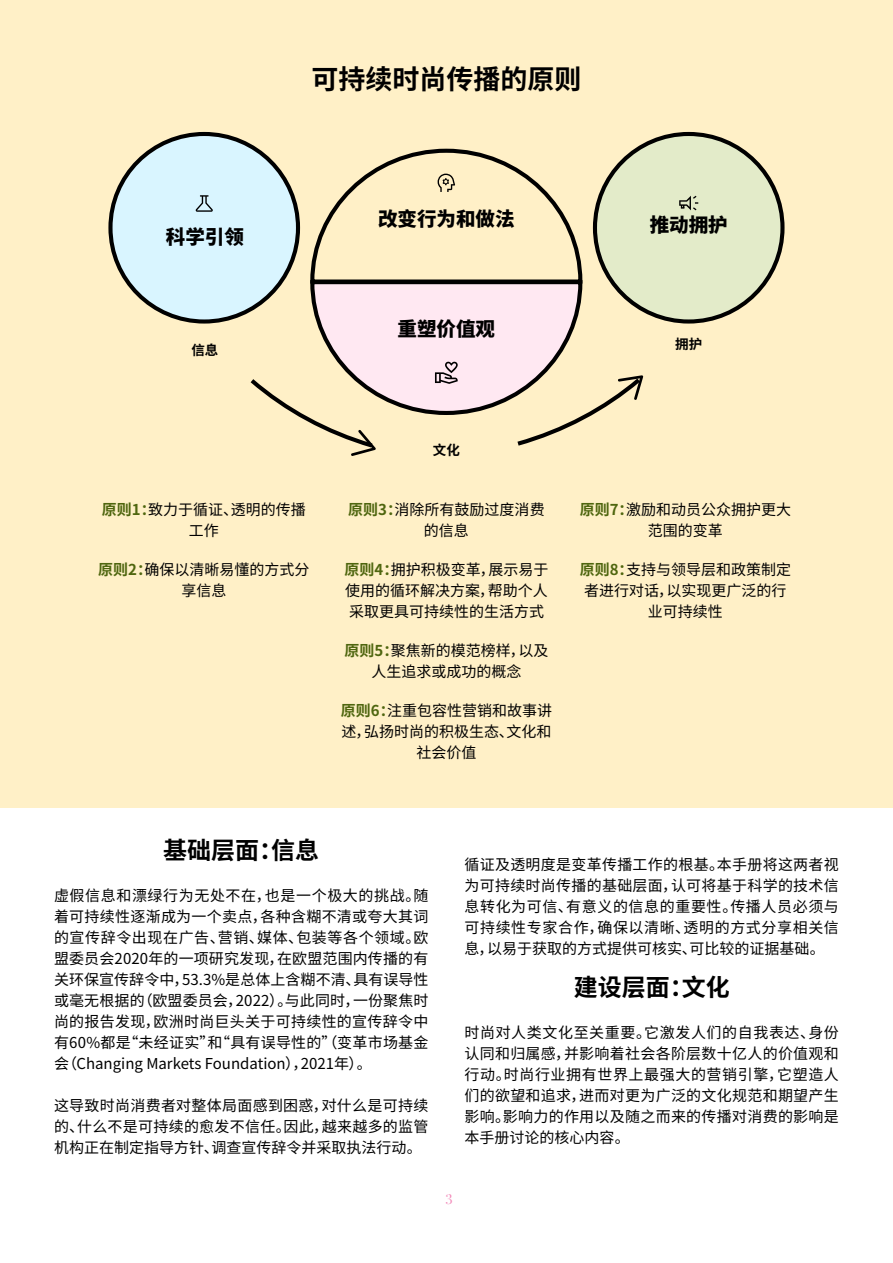
<style>
.page{position:relative;width:893px;height:1263px;background:#fff}
.page>*{position:absolute;margin:0;border:0;box-sizing:border-box;transform-origin:0 0}
.t1{font:700 27px "Noto Sans SC";color:#000}
.t2{font:700 24px "Noto Sans SC";color:#000}
.t3{font:900 19.5px "Noto Sans SC";color:#000}
.t4{font:15px/21px "Noto Sans SC";color:#000;text-align:center}
.t5{font:700 13.5px "Noto Sans SC";color:#000}
.t6{font:13.5px "Playfair Display";color:#f287b8}
.s1{font-weight:700;color:#4f660f}
</style>
<div class="page">
<div style="left:0;top:0;width:893px;height:808px;background:#fff0c7"></div>
<div style="left:595px;top:134px;width:187px;height:187px;background:#e3ebc9;border-radius:50%"></div>
<div style="left:110px;top:134px;width:188px;height:187px;background:#d9f5ff;border-radius:50%"></div>
<svg style="left:196px;top:195px;width:17px;height:17px"></svg>
<svg style="left:246px;top:147px;width:398px;height:309px"></svg>
<svg style="left:679px;top:196px;width:19px;height:14px"></svg>
<h3 class="t3" style="left:166px;top:226px;width:79px">科学引领</h3>
<p class="t5" style="left:191px;top:342px;width:28px">信息</p>
<h1 class="t1" style="left:311px;top:64px;width:272px">可持续时尚传播的原则</h1>
<h3 class="t3" style="left:378px;top:208px;width:138px">改变行为和做法</h3>
<h3 class="t3" style="left:650px;top:214px;width:79px">推动拥护</h3>
<h3 class="t3" style="left:398px;top:318px;width:99px">重塑价值观</h3>
<p class="t5" style="left:433px;top:442px;width:28px">文化</p>
<p class="t5" style="left:675px;top:337px;width:28px">拥护</p>
<p class="t4" style="left:102px;top:499px;width:205px"><span class="s1">原则1：</span>致力于循证、透明的传播工作</p>
<p class="t4" style="left:98px;top:559px;width:213px"><span class="s1">原则2：</span>确保以清晰易懂的方式分享信息</p>
<p class="t4" style="left:348px;top:499px;width:198px"><span class="s1">原则3：</span>消除所有鼓励过度消费的信息</p>
<p class="t4" style="left:345px;top:559px;width:205px;text-align:justify"><span class="s1">原则4：</span>拥护积极变革，展示易于使用的循环解决方案，帮助个人采取更具可持续性的生活方式</p>
<p class="t4" style="left:345px;top:640px;width:205px"><span class="s1">原则5：</span>聚焦新的模范榜样，以及人生追求或成功的概念</p>
<p class="t4" style="left:341px;top:700px;width:213px"><span class="s1">原则6：</span>注重包容性营销和故事讲述，弘扬时尚的积极生态、文化和社会价值</p>
<p class="t4" style="left:580px;top:499px;width:213px"><span class="s1">原则7：</span>激励和动员公众拥护更大范围的变革</p>
<p class="t4" style="left:580px;top:559px;width:213px"><span class="s1">原则8：</span>支持与领导层和政策制定者进行对话，以实现更广泛的行业可持续性</p>
<h2 class="t2" style="left:163px;top:836px;width:158px">基础层面：信息</h2>
<p class="t4" style="left:54px;top:885px;width:376px;text-align:justify">虚假信息和漂绿行为无处不在，也是一个极大的挑战。随着可持续性逐渐成为一个卖点，各种含糊不清或夸大其词的宣传辞令出现在广告、营销、媒体、包装等各个领域。欧盟委员会2020年的一项研究发现，在欧盟范围内传播的有关环保宣传辞令中，53.3%是总体上含糊不清、具有误导性或毫无根据的（欧盟委员会，2022）。与此同时，一份聚焦时尚的报告发现，欧洲时尚巨头关于可持续性的宣传辞令中有60%都是“未经证实”和“具有误导性的”（变革市场基金会（Changing Markets Foundation），2021年）。</p>
<p class="t4" style="left:54px;top:1095px;width:376px;text-align:justify">这导致时尚消费者对整体局面感到困惑，对什么是可持续的、什么不是可持续的愈发不信任。因此，越来越多的监管机构正在制定指导方针、调查宣传辞令并采取执法行动。</p>
<p class="t4" style="left:464px;top:854px;width:376px;text-align:justify">循证及透明度是变革传播工作的根基。本手册将这两者视为可持续时尚传播的基础层面，认可将基于科学的技术信息转化为可信、有意义的信息的重要性。传播人员必须与可持续性专家合作，确保以清晰、透明的方式分享相关信息，以易于获取的方式提供可核实、可比较的证据基础。</p>
<h2 class="t2" style="left:574px;top:974px;width:157px">建设层面：文化</h2>
<p class="t4" style="left:464px;top:1022px;width:376px;text-align:justify">时尚对人类文化至关重要。它激发人们的自我表达、身份认同和归属感，并影响着社会各阶层数十亿人的价值观和行动。时尚行业拥有世界上最强大的营销引擎，它塑造人们的欲望和追求，进而对更为广泛的文化规范和期望产生影响。影响力的作用以及随之而来的传播对消费的影响是本手册讨论的核心内容。</p>
<p class="t6" style="left:445px;top:1189px;width:9px">3</p>
</div>
